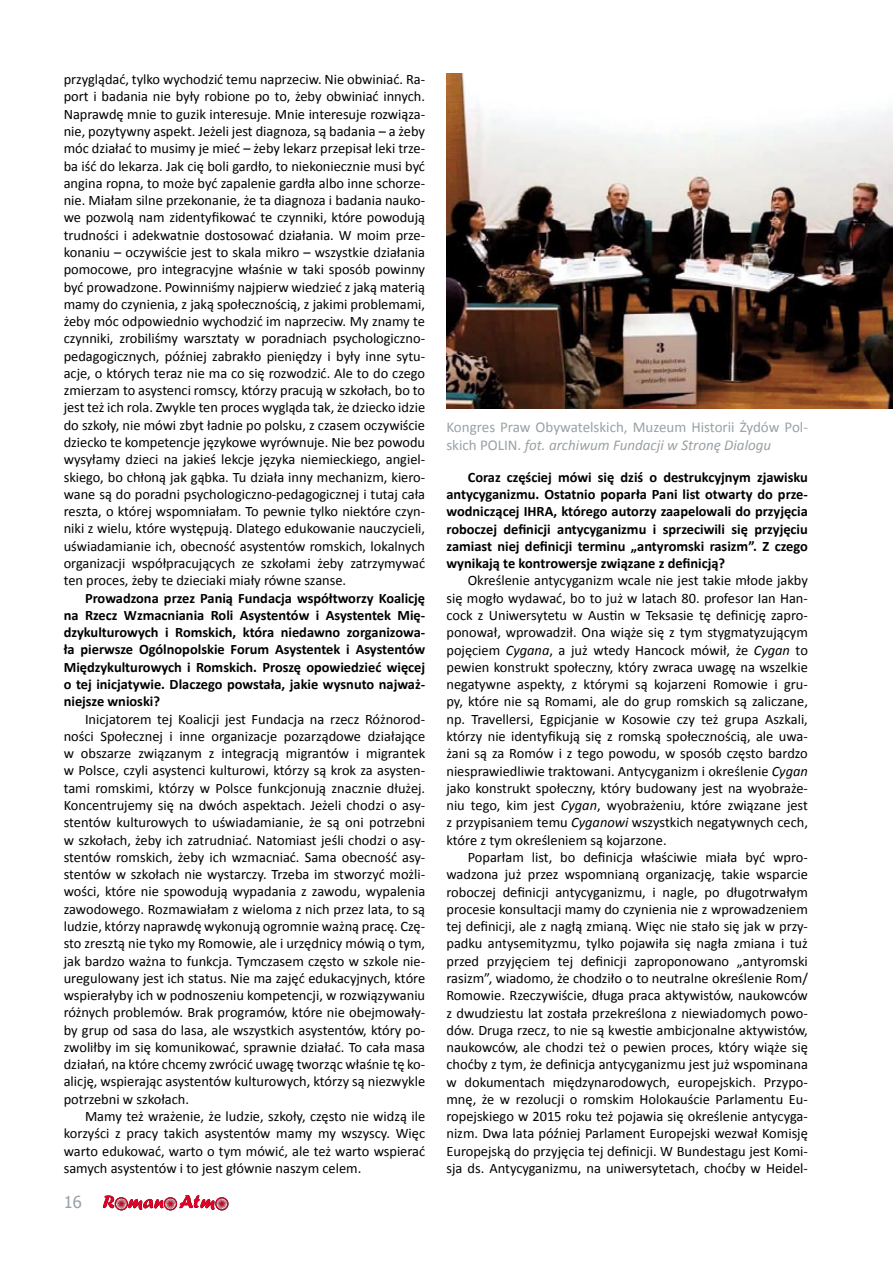
<style>
.page{position:relative;width:893px;height:1263px;background:#fff}
.page>*{position:absolute;margin:0;border:0;box-sizing:border-box;transform-origin:0 0}
.t1{font:16.5px "Tahoma";color:#99a1a6}
.t2{font:15px/18px "Calibri";color:#99a1a6}
.t3{font:14.4px/17.2px "Calibri";color:#000;text-align:justify}
.t4{font:700 14.4px/17.2px "Calibri";color:#000;text-align:justify}
.s1{font-style:italic}
</style>
<div class="page">
<svg style="left:103px;top:1195px;width:125px;height:15px"></svg>
<img style="left:446px;top:73px;width:447px;height:335px">
<p class="t3" style="left:64px;top:70px;width:363px">przyglądać, tylko wychodzić temu naprzeciw. Nie obwiniać. Ra&shy;port i badania nie były robione po to, żeby obwiniać innych.<br>Naprawdę mnie to guzik interesuje. Mnie interesuje rozwiąza&shy;nie, pozytywny aspekt. Jeżeli jest diagnoza, są badania – a żeby móc działać to musimy je mieć – żeby lekarz przepisał leki trze&shy;ba iść do lekarza. Jak cię boli gardło, to niekoniecznie musi być angina ropna, to może być zapalenie gardła albo inne schorze&shy;nie. Miałam silne przekonanie, że ta diagnoza i badania nauko&shy;we pozwolą nam zidentyfikować te czynniki, które powodują trudności i adekwatnie dostosować działania. W moim prze&shy;konaniu – oczywiście jest to skala mikro – wszystkie działania pomocowe, pro integracyjne właśnie w taki sposób powinny być prowadzone. Powinniśmy najpierw wiedzieć z jaką materią mamy do czynienia, z jaką społecznością, z jakimi problemami, żeby móc odpowiednio wychodzić im naprzeciw. My znamy te czynniki, zrobiliśmy warsztaty w poradniach psychologiczno&shy;pedagogicznych, później zabrakło pieniędzy i były inne sytu&shy;acje, o których teraz nie ma co się rozwodzić. Ale to do czego zmierzam to asystenci romscy, którzy pracują w szkołach, bo to jest też ich rola. Zwykle ten proces wygląda tak, że dziecko idzie do szkoły, nie mówi zbyt ładnie po polsku, z czasem oczywiście dziecko te kompetencje językowe wyrównuje. Nie bez powodu wysyłamy dzieci na jakieś lekcje języka niemieckiego, angiel&shy;skiego, bo chłoną jak gąbka. Tu działa inny mechanizm, kiero&shy;wane są do poradni psychologiczno-pedagogicznej i tutaj cała reszta, o której wspomniałam. To pewnie tylko niektóre czyn&shy;niki z wielu, które występują. Dlatego edukowanie nauczycieli, uświadamianie ich, obecność asystentów romskich, lokalnych organizacji współpracujących ze szkołami żeby zatrzymywać ten proces, żeby te dzieciaki miały równe szanse.</p>
<p class="t4" style="left:64px;top:588px;width:363px;text-indent:21px">Prowadzona przez Panią Fundacja współtworzy Koalicję na Rzecz Wzmacniania Roli Asystentów i Asystentek Mię&shy;dzykulturowych i Romskich, która niedawno zorganizowa&shy;ła pierwsze Ogólnopolskie Forum Asystentek i Asystentów Międzykulturowych i Romskich. Proszę opowiedzieć więcej o tej inicjatywie. Dlaczego powstała, jakie wysnuto najważ&shy;niejsze wnioski?</p>
<p class="t3" style="left:64px;top:709px;width:363px;text-indent:21px">Inicjatorem tej Koalicji jest Fundacja na rzecz Różnorod&shy;ności Społecznej i inne organizacje pozarządowe działające w obszarze związanym z integracją migrantów i migrantek w Polsce, czyli asystenci kulturowi, którzy są krok za asysten&shy;tami romskimi, którzy w Polsce funkcjonują znacznie dłużej.<br>Koncentrujemy się na dwóch aspektach. Jeżeli chodzi o asy&shy;stentów kulturowych to uświadamianie, że są oni potrzebni w szkołach, żeby ich zatrudniać. Natomiast jeśli chodzi o asy&shy;stentów romskich, żeby ich wzmacniać. Sama obecność asy&shy;stentów w szkołach nie wystarczy. Trzeba im stworzyć możli&shy;wości, które nie spowodują wypadania z zawodu, wypalenia zawodowego. Rozmawiałam z wieloma z nich przez lata, to są ludzie, którzy naprawdę wykonują ogromnie ważną pracę. Czę&shy;sto zresztą nie tyko my Romowie, ale i urzędnicy mówią o tym, jak bardzo ważna to funkcja. Tymczasem często w szkole nie&shy;uregulowany jest ich status. Nie ma zajęć edukacyjnych, które wspierałyby ich w podnoszeniu kompetencji, w rozwiązywaniu różnych problemów. Brak programów, które nie obejmowały&shy;by grup od sasa do lasa, ale wszystkich asystentów, który po&shy;zwoliłby im się komunikować, sprawnie działać. To cała masa działań, na które chcemy zwrócić uwagę tworząc właśnie tę ko&shy;alicję, wspierając asystentów kulturowych, którzy są niezwykle potrzebni w szkołach.</p>
<p class="t3" style="left:64px;top:1107px;width:363px;text-indent:21px">Mamy też wrażenie, że ludzie, szkoły, często nie widzą ile korzyści z pracy takich asystentów mamy my wszyscy. Więc warto edukować, warto o tym mówić, ale też warto wspierać samych asystentów i to jest głównie naszym celem.</p>
<p class="t1" style="left:64px;top:1190px;width:9px">16</p>
<p class="t2" style="left:446px;top:418px;width:363px">Kongres Praw Obywatelskich, Muzeum Historii Żydów Pol&shy;skich POLIN. <span class="s1">fot. archiwum Fundacji w Stronę Dialogu</span></p>
<p class="t4" style="left:446px;top:468px;width:363px;text-indent:21px">Coraz częściej mówi się dziś o destrukcyjnym zjawisku antycyganizmu. Ostatnio poparła Pani list otwarty do prze&shy;wodniczącej IHRA, którego autorzy zaapelowali do przyjęcia roboczej definicji antycyganizmu i sprzeciwili się przyjęciu zamiast niej definicji terminu „antyromski rasizm”. Z czego wynikają te kontrowersje związane z definicją?</p>
<p class="t3" style="left:446px;top:571px;width:363px;text-indent:21px">Określenie antycyganizm wcale nie jest takie młode jakby się mogło wydawać, bo to już w latach 80. profesor Ian Han&shy;cock z Uniwersytetu w Austin w Teksasie tę definicję zapro&shy;ponował, wprowadził. Ona wiąże się z tym stygmatyzującym pojęciem <span class="s1">Cygana</span>, a już wtedy Hancock mówił, że <span class="s1">Cygan</span> to pewien konstrukt społeczny, który zwraca uwagę na wszelkie negatywne aspekty, z którymi są kojarzeni Romowie i gru&shy;py, które nie są Romami, ale do grup romskich są zaliczane, np. Travellersi, Egpicjanie w Kosowie czy też grupa Aszkali, którzy nie identyfikują się z romską społecznością, ale uwa&shy;żani są za Romów i z tego powodu, w sposób często bardzo niesprawiedliwie traktowani. Antycyganizm i określenie <span class="s1">Cygan </span>jako konstrukt społeczny, który budowany jest na wyobraże&shy;niu tego, kim jest <span class="s1">Cygan</span>, wyobrażeniu, które związane jest z przypisaniem temu <span class="s1">Cyganowi</span> wszystkich negatywnych cech, które z tym określeniem są kojarzone.</p>
<p class="t3" style="left:446px;top:848px;width:363px;text-indent:21px">Poparłam list, bo definicja właściwie miała być wpro&shy;wadzona już przez wspomnianą organizację, takie wsparcie roboczej definicji antycyganizmu, i nagle, po długotrwałym procesie konsultacji mamy do czynienia nie z wprowadzeniem tej definicji, ale z nagłą zmianą. Więc nie stało się jak w przy&shy;padku antysemityzmu, tylko pojawiła się nagła zmiana i tuż przed przyjęciem tej definicji zaproponowano „antyromski rasizm”, wiadomo, że chodziło o to neutralne określenie Rom/ Romowie. Rzeczywiście, długa praca aktywistów, naukowców z dwudziestu lat została przekreślona z niewiadomych powo&shy;dów. Druga rzecz, to nie są kwestie ambicjonalne aktywistów, naukowców, ale chodzi też o pewien proces, który wiąże się choćby z tym, że definicja antycyganizmu jest już wspominana w dokumentach międzynarodowych, europejskich. Przypo&shy;mnę, że w rezolucji o romskim Holokauście Parlamentu Eu&shy;ropejskiego w 2015 roku też pojawia się określenie antycyga&shy;nizm. Dwa lata później Parlament Europejski wezwał Komisję Europejską do przyjęcia tej definicji. W Bundestagu jest Komi&shy;sja ds. Antycyganizmu, na uniwersytetach, choćby w Heidel-</p>
</div>
